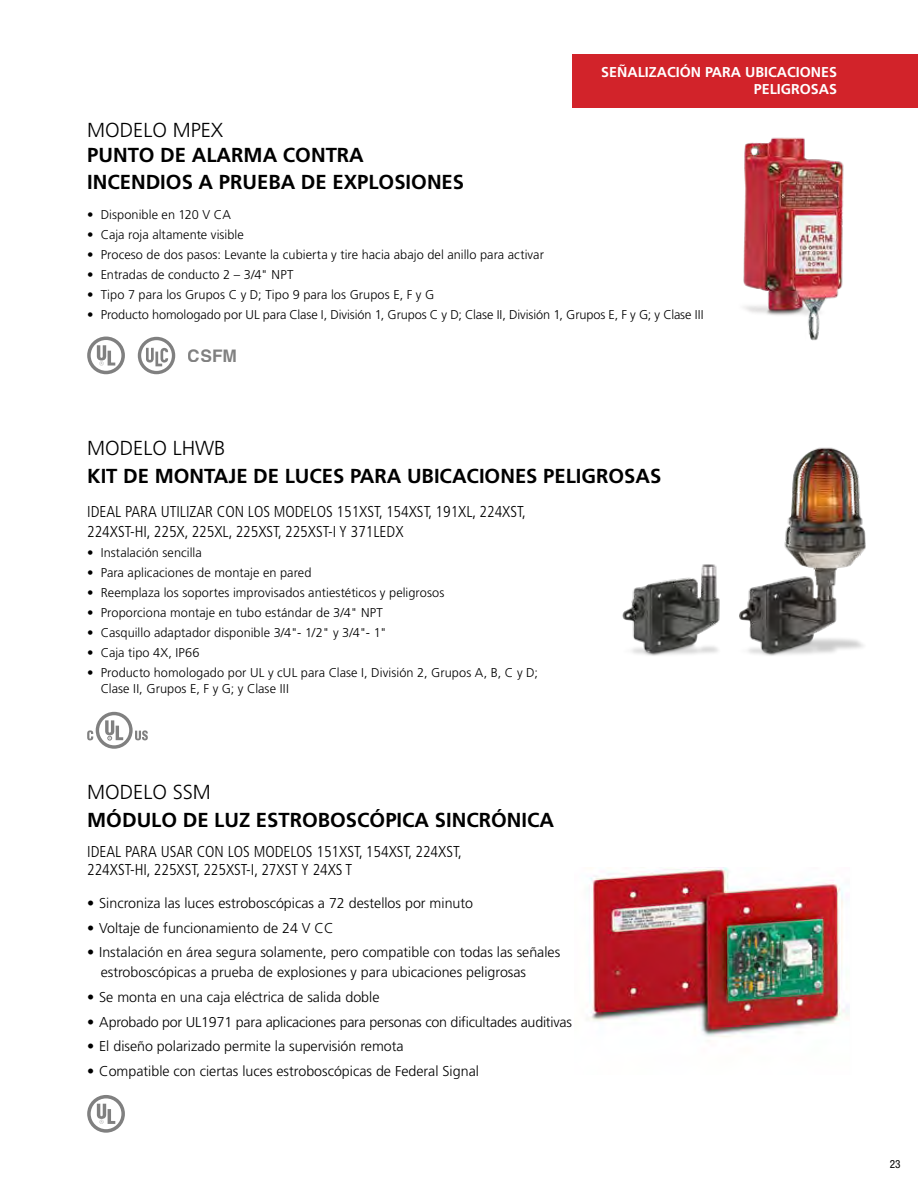
<style>
.page{position:relative;width:918px;height:1188px;background:#fff}
.page>*{position:absolute;margin:0;border:0;box-sizing:border-box;transform-origin:0 0}
.t1{font:700 20.25px/27.9px "Frutiger";color:#000}
.t2{font:300 20.25px "Frutiger";color:#000}
.t3{font:700 17.25px "Helvetica";color:#000}
.t4{font:300 condensed 15.75px/20.2px "Frutiger";color:#000}
.t5{font:300 14.25px/20.2px "Frutiger";color:#000}
.t6{font:700 14.25px/17.1px "Frutiger";color:#fff;text-align:right}
.t7{font:300 12.75px/15.8px "Frutiger";letter-spacing:.005em;color:#000}
.t8{font:condensed 11.25px "Helvetica Neue";color:#000}
</style>
<div class="page">
<div style="left:573px;top:54px;width:345px;height:54px;background:#d2232a"></div>
<img style="left:743px;top:137px;width:101px;height:204px">
<svg style="left:87px;top:337px;width:38px;height:37px"></svg>
<img style="left:622px;top:447px;width:244px;height:209px">
<svg style="left:87px;top:712px;width:61px;height:37px"></svg>
<img style="left:587px;top:867px;width:262px;height:170px">
<svg style="left:87px;top:1095px;width:38px;height:38px"></svg>
<svg style="left:138px;top:337px;width:37px;height:37px"></svg>
<p class="t6" style="left:601px;top:64px;width:237px">SEÑALIZACIÓN PARA UBICACIONES<br>PELIGROSAS</p>
<h1 class="t2" style="left:87px;top:119px;width:138px">MODELO MPEX</h1>
<h1 class="t1" style="left:87px;top:141px;width:378px">PUNTO DE ALARMA CONTRA<br>INCENDIOS A PRUEBA DE EXPLOSIONES</h1>
<p class="t7" style="left:87px;top:207px;width:145px">• Disponible en 120 V CA</p>
<p class="t7" style="left:87px;top:227px;width:158px">• Caja roja altamente visible</p>
<p class="t7" style="left:87px;top:247px;width:458px">• Proceso de dos pasos: Levante la cubierta y tire hacia abajo del anillo para activar</p>
<p class="t7" style="left:87px;top:267px;width:208px">• Entradas de conducto 2 – 3/4" NPT</p>
<p class="t7" style="left:87px;top:287px;width:349px">• Tipo 7 para los Grupos C y D; Tipo 9 para los Grupos E, F y G</p>
<p class="t7" style="left:87px;top:307px;width:618px">• Producto homologado por UL para Clase I, División 1, Grupos C y D; Clase II, División 1, Grupos E, F y G; y Clase III</p>
<h2 class="t3" style="left:188px;top:342px;width:51px">CSFM</h2>
<h1 class="t2" style="left:87px;top:437px;width:140px">MODELO LHWB</h1>
<h1 class="t1" style="left:87px;top:462px;width:576px">KIT DE MONTAJE DE LUCES PARA UBICACIONES PELIGROSAS</h1>
<p class="t4" style="left:87px;top:501px;width:440px">IDEAL PARA UTILIZAR CON LOS MODELOS 151XST, 154XST, 191XL, 224XST,<br>224XST-HI, 225X, 225XL, 225XST, 225XST-I Y 371LEDX</p>
<p class="t7" style="left:87px;top:545px;width:116px">• Instalación sencilla</p>
<p class="t7" style="left:87px;top:565px;width:226px">• Para aplicaciones de montaje en pared</p>
<p class="t7" style="left:87px;top:585px;width:359px">• Reemplaza los soportes improvisados antiestéticos y peligrosos</p>
<p class="t7" style="left:87px;top:605px;width:297px">• Proporciona montaje en tubo estándar de 3/4" NPT</p>
<p class="t7" style="left:87px;top:625px;width:301px">• Casquillo adaptador disponible 3/4"- 1/2" y 3/4"- 1"</p>
<p class="t7" style="left:87px;top:645px;width:114px">• Caja tipo 4X, IP66</p>
<p class="t7" style="left:101px;top:665px;width:439px;text-indent:-14px">• Producto homologado por UL y cUL para Clase I, División 2, Grupos A, B, C y D;<br>Clase II, Grupos E, F y G; y Clase III</p>
<h1 class="t2" style="left:87px;top:780px;width:125px">MODELO SSM</h1>
<h1 class="t1" style="left:87px;top:806px;width:468px">MÓDULO DE LUZ ESTROBOSCÓPICA SINCRÓNICA</h1>
<p class="t4" style="left:87px;top:843px;width:376px;line-height:17.2px">IDEAL PARA USAR CON LOS MODELOS 151XST, 154XST, 224XST,<br>224XST-HI, 225XST, 225XST-I, 27XST Y 24XS T</p>
<p class="t5" style="left:87px;top:893px;width:388px">• Sincroniza las luces estroboscópicas a 72 destellos por minuto</p>
<p class="t5" style="left:87px;top:918px;width:248px">• Voltaje de funcionamiento de 24 V CC</p>
<p class="t5" style="left:101px;top:942px;width:461px;text-indent:-13px">• Instalación en área segura solamente, pero compatible con todas las señales estroboscópicas a prueba de explosiones y para ubicaciones peligrosas</p>
<p class="t5" style="left:87px;top:987px;width:294px">• Se monta en una caja eléctrica de salida doble</p>
<p class="t5" style="left:87px;top:1012px;width:486px">• Aprobado por UL1971 para aplicaciones para personas con dificultades auditivas</p>
<p class="t5" style="left:87px;top:1036px;width:318px">• El diseño polarizado permite la supervisión remota</p>
<p class="t5" style="left:87px;top:1061px;width:393px">• Compatible con ciertas luces estroboscópicas de Federal Signal</p>
<p class="t8" style="left:890px;top:1157px;width:12px">23</p>
</div>
